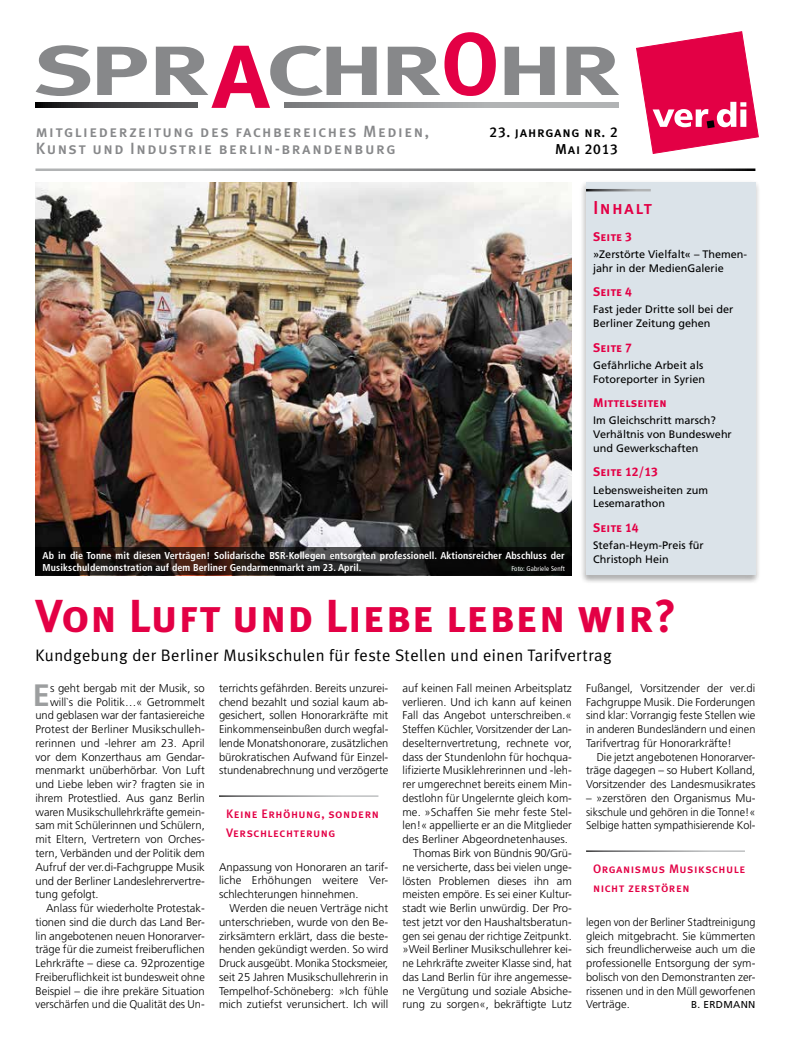
<style>
.page{position:relative;width:798px;height:1046px;background:#fff}
.page>*{position:absolute;margin:0;border:0;box-sizing:border-box;transform-origin:0 0}
.t1{font:700 69.5px "Meta Plus";letter-spacing:-.055em;color:#87888a;scale:1.5 1}
.t2{font:46.25px "Meta Plus Bold Caps";letter-spacing:.01em;color:#e30045}
.t3{font:700 31px "Frutiger";color:#9c9e9f}
.t4{font:18.75px "Meta Plus Medium Caps";letter-spacing:.07em;color:#e30045}
.t5{font:16.62px "Meta Plus Normal";letter-spacing:.025em;color:#000}
.t6{font:16.25px "Meta Plus Medium Caps";letter-spacing:.09em;color:#87888a}
.t7{font:14.38px "Meta Plus Medium Caps";letter-spacing:.05em;color:#000}
.t8{font:12.5px "Meta Plus Bold Caps";color:#e30045}
.t9{font:12.25px/18.8px "Meta Plus Medium Caps";letter-spacing:.04em;color:#e30045}
.t10{font:300 11.25px/13.8px "Frutiger";color:#000;text-align:justify}
.t11{font:300 11.25px/13.8px "Frutiger";color:#000;text-align:justify;scale:.96 1}
.t12{font:10.88px/13.8px "Frutiger";color:#000}
.t13{font:700 condensed 10px/11.2px "Frutiger";letter-spacing:.005em;color:#fff}
.t14{font:10px "Frutiger";letter-spacing:.03em;color:#000}
.t15{font:condensed 6.88px "Frutiger";letter-spacing:.015em;color:#fff}
.s1{font-size:89.12px;color:#e30045}
</style>
<div class="page">
<svg style="left:36px;top:102px;width:581px;height:5px;background:#7e7f81"></svg>
<div style="left:198px;top:100px;width:85px;height:10px;background:#fff"></div>
<svg style="left:636px;top:31px;width:122px;height:123px"></svg>
<img style="left:35px;top:183px;width:536px;height:364px">
<svg style="left:35px;top:547px;width:536px;height:28px;background:#1c1715"></svg>
<div style="left:577px;top:174px;width:186px;height:409px;background:#fff;opacity:.75"></div>
<div style="left:586px;top:183px;width:169px;height:392px;background:#dbe3e9"></div>
<hr style="left:586px;top:189px;width:64px;height:2px;background:#fff">
<h1 class="t1" style="left:34px;top:31px;width:393px">SPR<span class="s1">A</span>CHR<span class="s1">O</span>HR</h1>
<h3 class="t6" style="left:36px;top:121px;width:394px">mitgliederzeitung des fachbereiches Medien,</h3>
<p class="t7" style="left:489px;top:123px;width:130px">23. jahrgang nr. 2</p>
<h3 class="t6" style="left:36px;top:139px;width:361px">Kunst und Industrie berlin-brandenburg</h3>
<p class="t7" style="left:555px;top:141px;width:64px">Mai 2013</p>
<h3 class="t4" style="left:593px;top:196px;width:60px">Inhalt</h3>
<p class="t8" style="left:593px;top:229px;width:40px">Seite 3</p>
<p class="t12" style="left:593px;top:247px;width:155px">»Zerstörte Vielfalt« – Themen&shy;jahr in der MedienGalerie</p>
<p class="t8" style="left:593px;top:285px;width:40px">Seite 4</p>
<p class="t12" style="left:593px;top:302px;width:142px">Fast jeder Dritte soll bei der<br>Berliner Zeitung gehen</p>
<p class="t8" style="left:593px;top:340px;width:40px">Seite 7</p>
<p class="t12" style="left:593px;top:358px;width:113px">Gefährliche Arbeit als<br>Fotoreporter in Syrien</p>
<p class="t8" style="left:593px;top:395px;width:75px">Mittelseiten</p>
<p class="t12" style="left:593px;top:413px;width:140px">Im Gleichschritt marsch?<br>Verhältnis von Bundeswehr und Gewerkschaften</p>
<p class="t8" style="left:593px;top:465px;width:66px">Seite 12/13</p>
<p class="t12" style="left:593px;top:483px;width:116px">Lebensweisheiten zum<br>Lesemarathon</p>
<p class="t8" style="left:593px;top:520px;width:47px">Seite 14</p>
<p class="t12" style="left:593px;top:538px;width:112px">Stefan-Heym-Preis für<br>Christoph Hein</p>
<p class="t13" style="left:43px;top:550px;width:523px">Ab in die Tonne mit diesen Verträgen! Solidarische BSR-Kollegen entsorgten professionell. Aktionsreicher Abschluss der<br>Musikschuldemonstration auf dem Berliner Gendarmenmarkt am 23. April.</p>
<p class="t15" style="left:511px;top:564px;width:55px">Foto: Gabriele Senft</p>
<h2 class="t2" style="left:35px;top:588px;width:642px">Von Luft und Liebe leben wir?</h2>
<h3 class="t5" style="left:35px;top:645px;width:577px">Kundgebung der Berliner Musikschulen für feste Stellen und einen Tarifvertrag</h3>
<h3 class="t3" style="left:33px;top:676px;width:19px">E</h3>
<p class="t10" style="left:50px;top:681px;width:156px">s geht bergab mit der Musik, so</p>
<p class="t10" style="left:50px;top:694px;width:156px">will`s die Politik…« Getrommelt</p>
<p class="t10" style="left:35px;top:708px;width:171px">und geblasen war der fantasiereiche</p>
<p class="t10" style="left:35px;top:722px;width:171px">Protest der Berliner Musikschulleh-</p>
<p class="t10" style="left:35px;top:736px;width:171px">rerinnen und -lehrer am 23. April</p>
<p class="t10" style="left:35px;top:749px;width:171px">vor dem Konzerthaus am Gendar-</p>
<p class="t10" style="left:35px;top:763px;width:171px">menmarkt unüberhörbar. Von Luft</p>
<p class="t10" style="left:35px;top:777px;width:171px">und Liebe leben wir? fragten sie in</p>
<p class="t10" style="left:35px;top:791px;width:171px">ihrem Protestlied. Aus ganz Berlin</p>
<p class="t10" style="left:35px;top:804px;width:171px">waren Musikschullehrkräfte gemein-</p>
<p class="t10" style="left:35px;top:818px;width:171px">sam mit Schülerinnen und Schülern,</p>
<p class="t10" style="left:35px;top:832px;width:171px">mit Eltern, Vertretern von Orches-</p>
<p class="t10" style="left:35px;top:846px;width:171px">tern, Verbänden und der Politik dem</p>
<p class="t10" style="left:35px;top:859px;width:171px">Aufruf der ver.di-Fachgruppe Musik</p>
<p class="t10" style="left:35px;top:873px;width:171px">und der Berliner Landeslehrervertre-</p>
<p class="t10" style="left:35px;top:887px;width:65px">tung gefolgt.</p>
<p class="t10" style="left:46px;top:901px;width:160px">Anlass für wiederholte Protestak-</p>
<p class="t10" style="left:35px;top:914px;width:171px">tionen sind die durch das Land Ber-</p>
<p class="t10" style="left:35px;top:928px;width:171px">lin angebotenen neuen Honorarver-</p>
<p class="t10" style="left:35px;top:942px;width:171px">träge für die zumeist freiberuflichen</p>
<p class="t10" style="left:35px;top:956px;width:171px">Lehrkräfte – diese ca. 92prozentige</p>
<p class="t10" style="left:35px;top:969px;width:171px">Freiberuflichkeit ist bundesweit ohne</p>
<p class="t10" style="left:35px;top:983px;width:171px">Beispiel – die ihre prekäre Situation</p>
<p class="t10" style="left:35px;top:997px;width:171px">verschärfen und die Qualität des Un-</p>
<p class="t10" style="left:219px;top:681px;width:171px">terrichts gefährden. Bereits unzurei&shy;chend bezahlt und sozial kaum ab&shy;gesichert, sollen Honorarkräfte mit Einkommenseinbußen durch wegfal&shy;lende Monatshonorare, zusätzlichen bürokratischen Aufwand für Einzel&shy;stundenabrechnung und verzögerte</p>
<p class="t9" style="left:226px;top:804px;width:154px">Keine Erhöhung, sondern<br>Verschlechterung</p>
<p class="t10" style="left:219px;top:859px;width:171px">Anpassung von Honoraren an tarif&shy;liche Erhöhungen weitere Ver&shy;schlechterungen hinnehmen.</p>
<p class="t10" style="left:219px;top:901px;width:171px;text-indent:11px">Werden die neuen Verträge nicht unterschrieben, wurde von den Be&shy;zirksämtern erklärt, dass die beste&shy;henden gekündigt werden. So wird Druck ausgeübt. Monika Stocksmeier, seit 25 Jahren Musikschullehrerin in Tempelhof-Schöneberg: »Ich fühle mich zutiefst verunsichert. Ich will</p>
<p class="t10" style="left:402px;top:681px;width:171px">auf keinen Fall meinen Arbeitsplatz</p>
<p class="t10" style="left:402px;top:694px;width:171px">verlieren. Und ich kann auf keinen</p>
<p class="t10" style="left:402px;top:708px;width:171px">Fall das Angebot unterschreiben.«</p>
<p class="t11" style="left:402px;top:722px;width:177px">Steffen Küchler, Vorsitzender der Lan-</p>
<p class="t10" style="left:402px;top:736px;width:171px">deselternvertretung, rechnete vor,</p>
<p class="t10" style="left:402px;top:749px;width:171px">dass der Stundenlohn für hochqua-</p>
<p class="t10" style="left:402px;top:763px;width:171px">lifizierte Musiklehrerinnen und -leh-</p>
<p class="t10" style="left:402px;top:777px;width:171px">rer umgerechnet bereits einem Min-</p>
<p class="t10" style="left:402px;top:791px;width:171px">destlohn für Ungelernte gleich kom-</p>
<p class="t10" style="left:402px;top:804px;width:171px">me. »Schaffen Sie mehr feste Stel-</p>
<p class="t10" style="left:402px;top:818px;width:171px">len!« appellierte er an die Mitglieder</p>
<p class="t10" style="left:402px;top:832px;width:167px">des Berliner Abgeordnetenhauses.</p>
<p class="t10" style="left:413px;top:846px;width:160px">Thomas Birk von Bündnis 90/Grü-</p>
<p class="t10" style="left:402px;top:859px;width:171px">ne versicherte, dass bei vielen unge-</p>
<p class="t10" style="left:402px;top:873px;width:171px">lösten Problemen dieses ihn am</p>
<p class="t10" style="left:402px;top:887px;width:171px">meisten empöre. Es sei einer Kultur-</p>
<p class="t10" style="left:402px;top:901px;width:171px">stadt wie Berlin unwürdig. Der Pro-</p>
<p class="t10" style="left:402px;top:914px;width:171px">test jetzt vor den Haushaltsberatun-</p>
<p class="t10" style="left:402px;top:928px;width:171px">gen sei genau der richtige Zeitpunkt.</p>
<p class="t10" style="left:402px;top:942px;width:171px">»Weil Berliner Musikschullehrer kei-</p>
<p class="t11" style="left:402px;top:956px;width:178px">ne Lehrkräfte zweiter Klasse sind, hat</p>
<p class="t10" style="left:402px;top:969px;width:171px">das Land Berlin für ihre angemesse-</p>
<p class="t10" style="left:402px;top:983px;width:171px">ne Vergütung und soziale Absiche-</p>
<p class="t10" style="left:402px;top:997px;width:171px">rung zu sorgen«, bekräftigte Lutz</p>
<p class="t10" style="left:586px;top:681px;width:171px">Fußangel, Vorsitzender der ver.di Fachgruppe Musik. Die Forderungen sind klar: Vorrangig feste Stellen wie in anderen Bundesländern und einen Tarifvertrag für Honorarkräfte!</p>
<p class="t11" style="left:586px;top:749px;width:178px;text-indent:11px">Die jetzt angebotenen Honorarver&shy;träge dagegen – so Hubert Kolland, Vorsitzender des Landesmusikrates</p>
<p class="t10" style="left:586px;top:791px;width:171px">– »zerstören den Organismus Mu&shy;sikschule und gehören in die Tonne!« Selbige hatten sympathisierende Kol-</p>
<p class="t9" style="left:593px;top:859px;width:154px">Organismus Musikschule nicht zerstören</p>
<p class="t11" style="left:586px;top:914px;width:178px">legen von der Berliner Stadtreinigung gleich mitgebracht. Sie kümmerten sich freundlicherweise auch um die professionelle Entsorgung der sym&shy;bolisch von den Demonstranten zer&shy;rissenen und in den Müll geworfenen Verträge.</p>
<p class="t14" style="left:690px;top:998px;width:66px">B. Erdmann</p>
</div>
